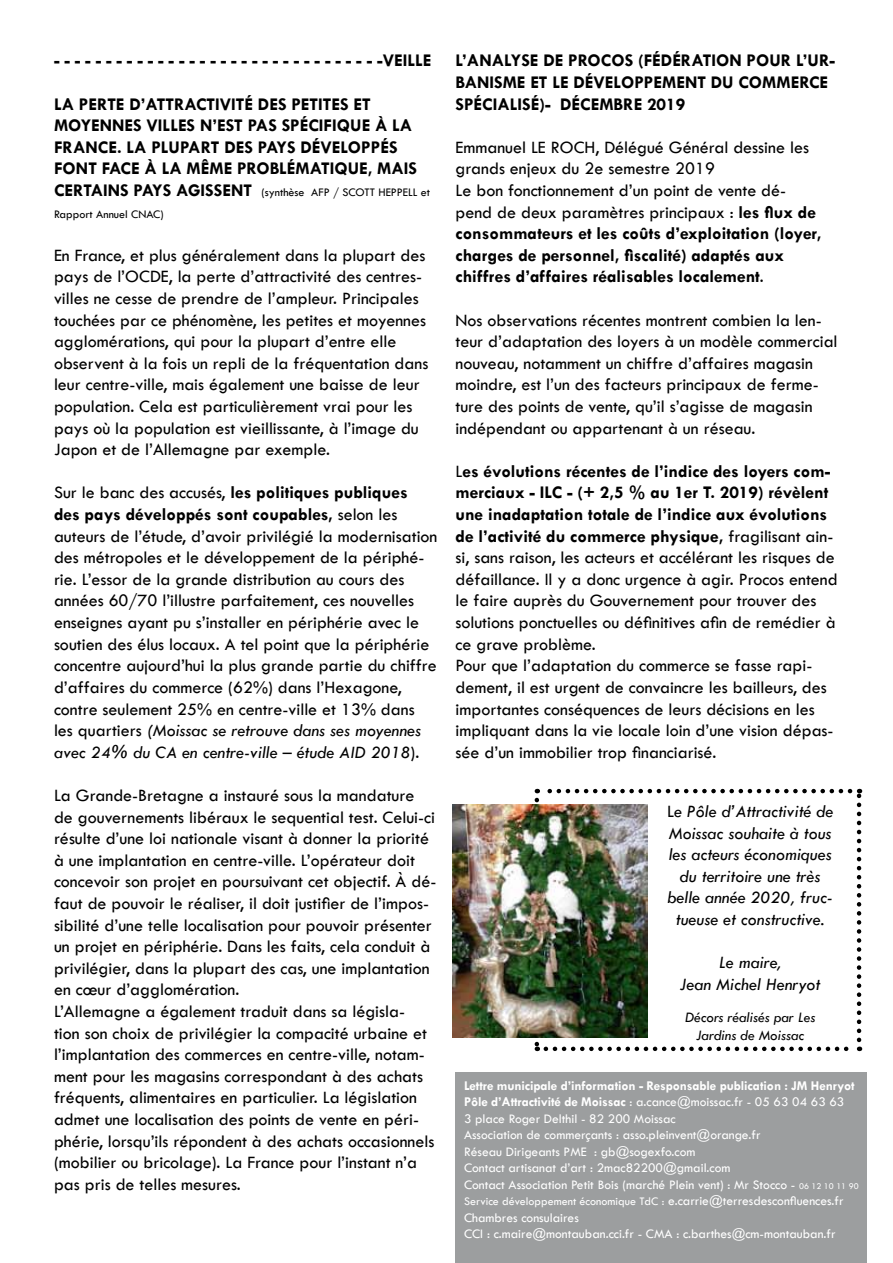
<style>
.page{position:relative;width:893px;height:1263px;background:#fff}
.page>*{position:absolute;margin:0;border:0;box-sizing:border-box;transform-origin:0 0}
.t1{font:18px/21.6px "Tw Cen";color:#000}
.t2{font:700 18px/21.6px "Tw Cen";color:#000}
.t3{font:italic 18px/21.6px "Tw Cen";color:#000;text-align:center}
.t4{font:italic 15px/18px "Tw Cen";color:#000;text-align:center}
.t5{font:13.5px/16.5px "Tw Cen";color:#fff}
.t6{font:12px "Tw Cen";color:#fff}
.t7{font:12px/21.6px "Tw Cen";color:#000}
.s1{font-weight:700;font-size:18px}
.s2{font-weight:700}
.s3{font-style:italic}
.s4{font-style:normal}
.s5{font-size:9px}
.s6{font-size:13.5px}
</style>
<div class="page">
<div style="left:455px;top:1072px;width:412px;height:191px;background:#9c9e9f"></div>
<svg style="left:535px;top:800px;width:4px;height:251px"></svg>
<svg style="left:546px;top:1046px;width:314px;height:5px"></svg>
<svg style="left:857px;top:789px;width:4px;height:251px"></svg>
<svg style="left:537px;top:789px;width:313px;height:4px"></svg>
<img style="left:452px;top:805px;width:195px;height:233px">
<p class="t2" style="left:54px;top:49px;width:379px">- - - - - - - - - - - - - - - - - - - - - - - - - - - - - - - -VEILLE</p>
<p class="t2" style="left:54px;top:93px;width:365px">LA PERTE D’ATTRACTIVITÉ DES PETITES ET MOYENNES VILLES N’EST PAS SPÉCIFIQUE À LA FRANCE. LA PLUPART DES PAYS DÉVELOPPÉS FONT FACE À LA MÊME PROBLÉMATIQUE, MAIS</p>
<p class="t7" style="left:54px;top:181px;width:377px"><span class="s1">CERTAINS PAYS AGISSENT</span> (synthèse AFP / SCOTT HEPPELL et<br>Rapport Annuel CNAC)</p>
<p class="t1" style="left:54px;top:244px;width:376px">En France, et plus généralement dans la plupart des pays de l’OCDE, la perte d’attractivité des centres&shy;villes ne cesse de prendre de l’ampleur. Principales touchées par ce phénomène, les petites et moyennes agglomérations, qui pour la plupart d’entre elle observent à la fois un repli de la fréquentation dans leur centre-ville, mais également une baisse de leur population. Cela est particulièrement vrai pour les pays où la population est vieillissante, à l’image du Japon et de l’Allemagne par exemple.</p>
<p class="t1" style="left:54px;top:482px;width:385px">Sur le banc des accusés, <span class="s2">les politiques publiques des pays développés sont coupables,</span> selon les auteurs de l’étude, d’avoir privilégié la modernisation des métropoles et le développement de la périphé&shy;rie. L’essor de la grande distribution au cours des années 60/70 l’illustre parfaitement, ces nouvelles enseignes ayant pu s’installer en périphérie avec le soutien des élus locaux. A tel point que la périphérie concentre aujourd’hui la plus grande partie du chiffre d’affaires du commerce (62%) dans l’Hexagone, contre seulement 25% en centre-ville et 13% dans les quartiers <span class="s3">(Moissac se retrouve dans ses moyennes avec 24% du CA en centre-ville – étude AID 2018</span>).</p>
<p class="t1" style="left:54px;top:784px;width:384px">La Grande-Bretagne a instauré sous la mandature de gouvernements libéraux le sequential test. Celui-ci résulte d’une loi nationale visant à donner la priorité à une implantation en centre-ville. L’opérateur doit concevoir son projet en poursuivant cet objectif. À dé&shy;faut de pouvoir le réaliser, il doit justifier de l’impos&shy;sibilité d’une telle localisation pour pouvoir présenter un projet en périphérie. Dans les faits, cela conduit à privilégier, dans la plupart des cas, une implantation en cœur d’agglomération.<br>L’Allemagne a également traduit dans sa législa-<br>tion son choix de privilégier la compacité urbaine et l’implantation des commerces en centre-ville, notam&shy;ment pour les magasins correspondant à des achats fréquents, alimentaires en particulier. La législation admet une localisation des points de vente en péri&shy;phérie, lorsqu’ils répondent à des achats occasionnels (mobilier ou bricolage). La France pour l’instant n’a pas pris de telles mesures.</p>
<p class="t2" style="left:455px;top:49px;width:381px">L’ANALYSE DE PROCOS (FÉDÉRATION POUR L’UR-<br>BANISME ET LE DÉVELOPPEMENT DU COMMERCE<br>SPÉCIALISÉ)- DÉCEMBRE 2019</p>
<p class="t1" style="left:455px;top:136px;width:367px">Emmanuel LE ROCH, Délégué Général dessine les grands enjeux du 2e semestre 2019<br>Le bon fonctionnement d’un point de vente dé&shy;pend de deux paramètres principaux : <span class="s2">les flux de consommateurs et les coûts d’exploitation (loyer, charges de personnel, fiscalité) adaptés aux chiffres d’affaires réalisables localement</span>.</p>
<p class="t1" style="left:455px;top:309px;width:384px">Nos observations récentes montrent combien la len&shy;teur d’adaptation des loyers à un modèle commercial nouveau, notamment un chiffre d’affaires magasin moindre, est l’un des facteurs principaux de ferme&shy;ture des points de vente, qu’il s’agisse de magasin indépendant ou appartenant à un réseau.</p>
<p class="t1" style="left:455px;top:460px;width:384px">L<span class="s2">es évolutions récentes de l’indice des loyers com&shy;merciaux - ILC - (+ 2,5 % au 1er T. 2019) révèlent une inadaptation totale de l’indice aux évolutions de l’activité du commerce physique,</span> fragilisant ain&shy;si, sans raison, les acteurs et accélérant les risques de défaillance. Il y a donc urgence à agir. Procos entend le faire auprès du Gouvernement pour trouver des solutions ponctuelles ou définitives afin de remédier à ce grave problème.<br>Pour que l’adaptation du commerce se fasse rapi&shy;dement, il est urgent de convaincre les bailleurs, des importantes conséquences de leurs décisions en les impliquant dans la vie locale loin d’une vision dépas&shy;sée d’un immobilier trop financiarisé.</p>
<p class="t3" style="left:667px;top:800px;width:168px"><span class="s4">L</span>e Pôle d’Attractivité de<br>Moissac souhaite à tous les acteurs économiques du territoire une très belle année 2020, fruc&shy;tueuse et constructive.</p>
<p class="t3" style="left:680px;top:951px;width:142px">Le maire,<br>Jean Michel Henryot</p>
<p class="t4" style="left:685px;top:1008px;width:132px">Décors réalisés par Les<br>Jardins de Moissac</p>
<p class="t5" style="left:464px;top:1077px;width:396px"><span class="s2">Lettre municipale d’information - Responsable publication : JM Henryot Pôle d’Attractivité de Moissac</span> : a.cance@moissac.fr - 05 63 04 63 63<br>3 place Roger Delthil - 82 200 Moissac<br>Association de commerçants : asso.pleinvent@orange.fr<br>Réseau Dirigeants PME : gb@sogexfo.com<br>Contact artisanat d’art : 2mac82200@gmail.com<br>Contact Association Petit Bois (marché Plein vent) : Mr Stocco - <span class="s5">06 12 10 11 90</span></p>
<p class="t6" style="left:464px;top:1194px;width:381px">Service développement économique TdC : <span class="s6">e.carrie@terresdesconfluences.fr</span></p>
<p class="t5" style="left:464px;top:1209px;width:373px">Chambres consulaires<br>CCI : c.maire@montauban.cci.fr - CMA : c.barthes@cm-montauban.fr</p>
</div>
